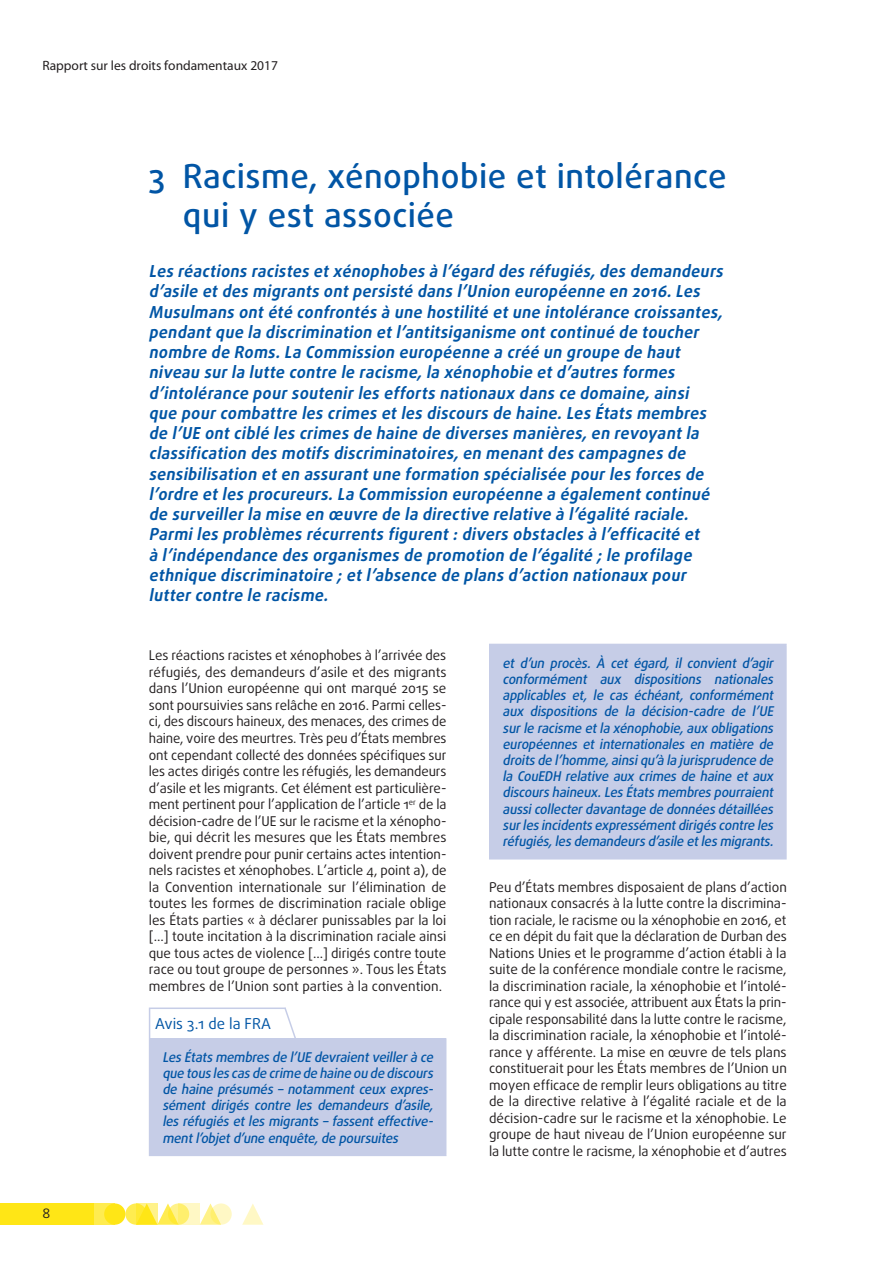
<style>
.page{position:relative;width:893px;height:1263px;background:#fff}
.page>*{position:absolute;margin:0;border:0;box-sizing:border-box;transform-origin:0 0}
.chapter_title{font:500 33px/39.6px "Daxline Pro";letter-spacing:.015em;color:#0155a5}
.intro_chapter{font:italic 700 16.5px/20.2px "Daxline Pro";color:#0155a5;scale:.96 1}
.opinion_header{font:15px "Daxline Pro";color:#0155a5}
.body_text{font:13.5px/16.5px "Daxline Pro";color:#231f20;text-align:justify}
.opinion_text{font:italic 500 13.5px/16.2px "Daxline Pro";color:#0155a5;text-align:justify;scale:.96 1}
.t1{font:13.5px "Myriad Pro";color:#231f20}
</style>
<div class="page">
<svg style="left:125px;top:1203px;width:22px;height:22px"></svg>
<div style="left:94px;top:1203px;width:21px;height:22px;background:#ffec50"></div>
<div style="left:0;top:1203px;width:94px;height:22px;background:#ffe616"></div>
<svg style="left:200px;top:1203px;width:18px;height:22px"></svg>
<svg style="left:242px;top:1204px;width:21px;height:21px"></svg>
<div style="left:104px;top:1203px;width:21px;height:22px;background:#ffe616;border-radius:50%"></div>
<svg style="left:157px;top:1203px;width:18px;height:22px"></svg>
<svg style="left:168px;top:1203px;width:21px;height:22px"></svg>
<svg style="left:210px;top:1203px;width:22px;height:22px"></svg>
<svg style="left:136px;top:1203px;width:21px;height:22px"></svg>
<svg style="left:179px;top:1203px;width:21px;height:22px"></svg>
<div style="left:150px;top:1038px;width:296px;height:117px;background:#c6cde7"></div>
<svg style="left:149px;top:1009px;width:1px;height:29px"></svg>
<hr style="left:149px;top:1007px;width:137px;height:2px;background:#c6cde7">
<hr style="left:149px;top:1038px;width:1px;height:116px;background:#c6cde7">
<hr style="left:149px;top:1154px;width:137px;height:2px;background:#c6cde7">
<hr style="left:286px;top:1154px;width:160px;height:2px;background:#c6cde7">
<div style="left:490px;top:644px;width:296px;height:215px;background:#c6cde7"></div>
<hr style="left:785px;top:645px;width:2px;height:213px;background:#c6cde7">
<hr style="left:489px;top:645px;width:1px;height:213px;background:#c6cde7">
<hr style="left:489px;top:644px;width:137px;height:1px;background:#c6cde7">
<hr style="left:626px;top:644px;width:161px;height:1px;background:#c6cde7">
<hr style="left:489px;top:858px;width:137px;height:1px;background:#c6cde7">
<hr style="left:626px;top:858px;width:161px;height:1px;background:#c6cde7">
<svg style="left:283px;top:1007px;width:13px;height:31px"></svg>
<p class="t1" style="left:43px;top:57px;width:237px">Rapport sur les droits fondamentaux 2017</p>
<p class="chapter_title" style="left:183px;top:156px;width:545px;text-indent:-34px">3 Racisme, xénophobie et intolérance qui y est associée</p>
<p class="intro_chapter" style="left:149px;top:261px;width:604px">Les réactions racistes etxénophobes à l’égard des réfugiés,des demandeurs d’asile etdes migrants ontpersisté dans l’Union européenne en 2016.Les Musulmans ontété confrontés à une hostilité etune intolérance croissantes, pendantque la discrimination etl’antitsiganisme ontcontinué de toucher nombre de Roms.La Commission européenne a créé un groupe de haut niveau surla lutte contre le racisme,la xénophobie etd’autres formes d’intolérance poursoutenirles efforts nationaux dans ce domaine,ainsi que pourcombattre les crimes etles discours de haine.Les États membres de l’UE ontciblé les crimes de haine de diverses manières,en revoyantla classification des motifs discriminatoires,en menantdes campagnes de sensibilisation eten assurantune formation spécialisée pourles forces de l’ordre etles procureurs.La Commission européenne a égalementcontinué de surveillerla mise en œuvre de la directive relative à l’égalité raciale.<br>Parmiles problèmes récurrents figurent:divers obstacles à l’efficacité et<br>à l’indépendance des organismes de promotion de l’égalité ;le profilage ethnique discriminatoire ;etl’absence de plans d’action nationaux pour luttercontre le racisme.</p>
<p class="body_text" style="left:43px;top:1205px;width:9px">8</p>
<p class="body_text" style="left:149px;top:647px;width:299px">Les réactions racistes et xénophobes à l’arrivée des réfugiés, des demandeurs d’asile et des migrants dans l’Union européenne qui ont marqué 2015 se sont poursuivies sans relâche en 2016. Parmi celles&shy;ci, des discours haineux, des menaces, des crimes de haine, voire des meurtres. Très peu d’États membres ont cependant collecté des données spécifiques sur les actes dirigés contre les réfugiés, les demandeurs d’asile et les migrants. Cet élément est particulière&shy;ment pertinent pour l’application de l’article 1<sup>er</sup> de la décision-cadre de l’UE sur le racisme et la xénopho&shy;bie, qui décrit les mesures que les États membres doivent prendre pour punir certains actes intention&shy;nels racistes et xénophobes. L’article 4, point a), de la Convention internationale sur l’élimination de toutes les formes de discrimination raciale oblige les États parties « à déclarer punissables par la loi [...] toute incitation à la discrimination raciale ainsi que tous actes de violence [...] dirigés contre toute race ou tout groupe de personnes ». Tous les États membres de l’Union sont parties à la convention.</p>
<p class="opinion_header" style="left:155px;top:1013px;width:117px">Avis 3.1 de la FRA</p>
<p class="opinion_text" style="left:162px;top:1049px;width:287px">LesÉtatsmembresde l’UE devraientveillerà ce que touslescasde crime de haine ou de discours de haine présumés – notamment ceux expres&shy;sément dirigés contre les demandeurs d’asile, lesréfugiésetlesmigrants–fassenteffective&shy;mentl’objetd’une enquête,de poursuites</p>
<p class="opinion_text" style="left:502px;top:655px;width:287px">et d’un procès. À cet égard, il convient d’agir conformément aux dispositions nationales applicables et, le cas échéant, conformément aux dispositions de la décision-cadre de l’UE surle racisme etla xénophobie,aux obligations européennes et internationales en matière de droitsde l’homme,ainsiqu’à la jurisprudence de la CouEDH relative aux crimes de haine et aux discourshaineux.LesÉtatsmembrespourraient aussicollecterdavantage de donnéesdétaillées surlesincidentsexpressémentdirigéscontre les réfugiés,lesdemandeursd’asile etlesmigrants.</p>
<p class="body_text" style="left:489px;top:878px;width:299px">Peu d’États membres disposaient de plans d’action nationaux consacrés à la lutte contre la discrimina&shy;tion raciale, le racisme ou la xénophobie en 2016, et ce en dépit du fait que la déclaration de Durban des Nations Unies et le programme d’action établi à la suite de la conférence mondiale contre le racisme, la discrimination raciale, la xénophobie et l’intolé&shy;rance qui y est associée, attribuent aux États la prin&shy;cipale responsabilité dans la lutte contre le racisme, la discrimination raciale, la xénophobie et l’intolé&shy;rance y afférente. La mise en œuvre de tels plans constituerait pour les États membres de l’Union un moyen efficace de remplir leurs obligations au titre de la directive relative à l’égalité raciale et de la décision-cadre sur le racisme et la xénophobie. Le groupe de haut niveau de l’Union européenne sur la lutte contre le racisme, la xénophobie et d’autres</p>
</div>
